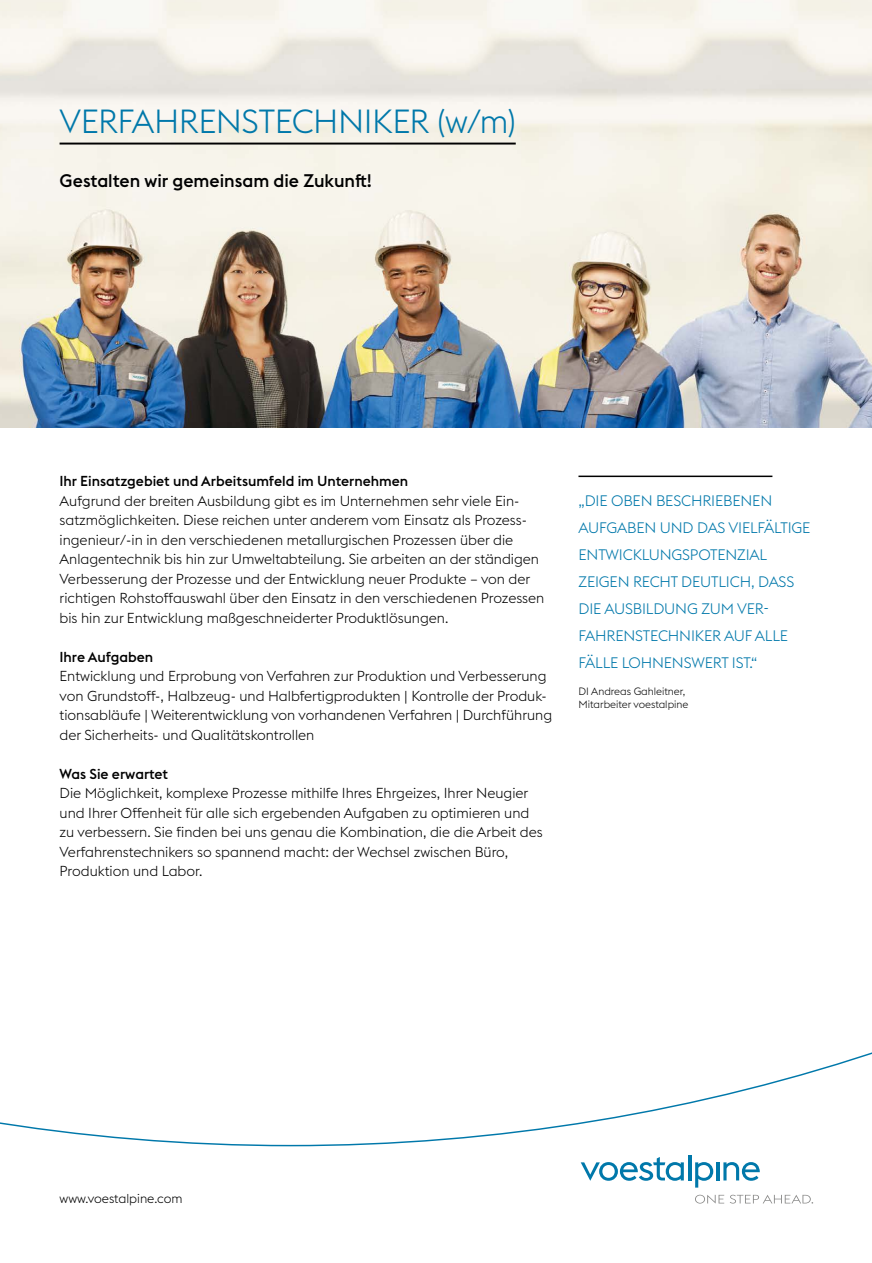
<style>
.page{position:relative;width:872px;height:1263px;background:#fff}
.page>*{position:absolute;margin:0;border:0;box-sizing:border-box;transform-origin:0 0}
.t1{font:300 33px "voestalpine";letter-spacing:-.015em;color:#0078aa}
.t2{font:500 18px "voestalpine";color:#000}
.t3{font:300 15px/27px "voestalpine";letter-spacing:-.01em;color:#0078aa}
.t4{font:300 14.25px/19.5px "voestalpine";color:#000}
.t5{font:500 14.25px "voestalpine";color:#000}
.t6{font:300 12.75px "voestalpine";color:#000}
.t7{font:300 10.5px/13.5px "voestalpine";color:#000}
</style>
<div class="page">
<svg style="left:580px;top:1157px;width:104px;height:24px"></svg>
<hr style="left:688px;top:1155px;width:3px;height:25px;background:#0078aa">
<svg style="left:695px;top:1162px;width:18px;height:25px"></svg>
<hr style="left:716px;top:1162px;width:3px;height:18px;background:#0078aa">
<svg style="left:723px;top:1162px;width:37px;height:19px"></svg>
<svg style="left:695px;top:1195px;width:118px;height:8px"></svg>
<svg style="left:0;top:1052px;width:872px;height:95px"></svg>
<img style="left:0;top:0;width:872px;height:427px">
<hr style="left:60px;top:143px;width:456px;height:2px;background:#000">
<hr style="left:578px;top:476px;width:194px;height:1px;background:#000">
<h1 class="t1" style="left:60px;top:102px;width:458px">VERFAHRENSTECHNIKER (w/m)</h1>
<p class="t2" style="left:60px;top:170px;width:314px">Gestalten wir gemeinsam die Zukunft!</p>
<p class="t5" style="left:60px;top:472px;width:350px">Ihr Einsatzgebiet und Arbeitsumfeld im Unternehmen</p>
<p class="t4" style="left:60px;top:491px;width:486px">Aufgrund der breiten Ausbildung gibt es im Unternehmen sehr viele Ein&shy;satzmöglichkeiten. Diese reichen unter anderem vom Einsatz als Prozess&shy;ingenieur/-in in den verschiedenen metallurgischen Prozessen über die Anlagentechnik bis hin zur Umweltabteilung. Sie arbeiten an der ständigen Verbesserung der Prozesse und der Entwicklung neuer Produkte – von der richtigen Rohstoffauswahl über den Einsatz in den verschiedenen Prozessen bis hin zur Entwicklung maßgeschneiderter Produktlösungen.</p>
<p class="t5" style="left:60px;top:648px;width:95px">Ihre Aufgaben</p>
<p class="t4" style="left:60px;top:666px;width:494px">Entwicklung und Erprobung von Verfahren zur Produktion und Verbesserung von Grundstoff-, Halbzeug- und Halbfertigprodukten | Kontrolle der Produk&shy;tionsabläufe | Weiterentwicklung von vorhandenen Verfahren | Durchführung der Sicherheits- und Qualitätskontrollen</p>
<p class="t5" style="left:60px;top:765px;width:110px">Was Sie erwartet</p>
<p class="t4" style="left:60px;top:783px;width:484px">Die Möglichkeit, komplexe Prozesse mithilfe Ihres Ehrgeizes, Ihrer Neugier und Ihrer Offenheit für alle sich ergebenden Aufgaben zu optimieren und zu verbessern. Sie finden bei uns genau die Kombination, die die Arbeit des Verfahrenstechnikers so spannend macht: der Wechsel zwischen Büro, Produktion und Labor.</p>
<p class="t3" style="left:578px;top:487px;width:233px">„DIE OBEN BESCHRIEBENEN<br>AUFGABEN UND DAS VIELFÄLTIGE<br>ENTWICKLUNGSPOTENZIAL<br>ZEIGEN RECHT DEUTLICH, DASS<br>DIE AUSBILDUNG ZUM VER-<br>FAHRENSTECHNIKER AUF ALLE<br>FÄLLE LOHNENSWERT IST.“</p>
<p class="t7" style="left:578px;top:684px;width:111px">DI Andreas Gahleitner,<br>Mitarbeiter voestalpine</p>
<p class="t6" style="left:60px;top:1191px;width:125px">www.voestalpine.com</p>
</div>
